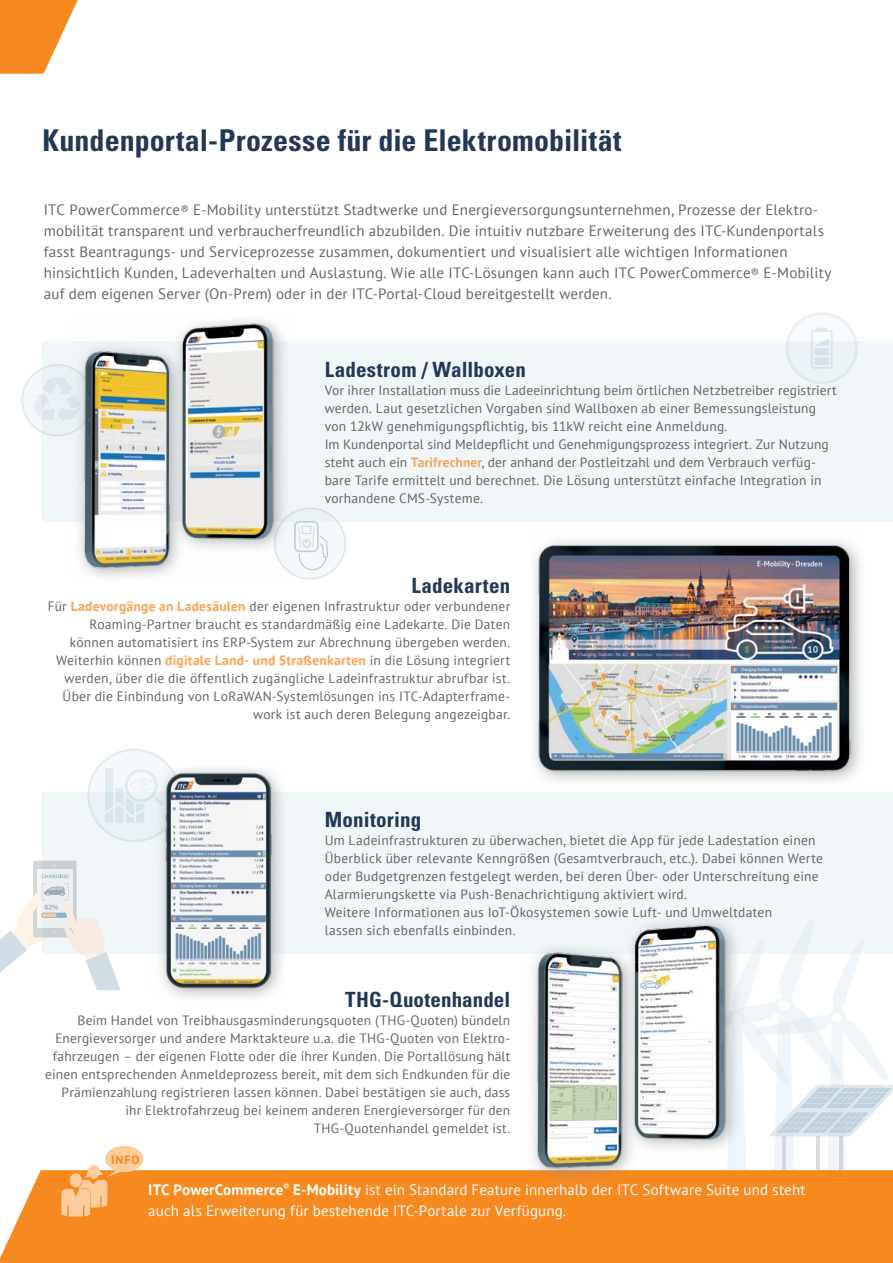
<style>
.page{position:relative;width:893px;height:1263px;background:#fff}
.page>*{position:absolute;margin:0;border:0;box-sizing:border-box;transform-origin:0 0}
.t1{font:700 condensed 30px "Univers LT";letter-spacing:.005em;color:#233757}
.t2{font:700 condensed 21px "Univers LT";letter-spacing:.01em;color:#233757}
.t3{font:15px/21px "PT Sans";letter-spacing:.015em;color:#636466}
.t4{font:15px/21px "PT Sans";letter-spacing:.01em;color:#fff}
.t5{font:13.5px/18px "PT Sans";letter-spacing:.015em;color:#636466;text-align:right}
.t6{font:700 12.15px "PT Sans";color:#f6891f}
.s1{font-size:12px}
.s2{font-weight:700;color:#f9a558}
.s3{font-weight:700;color:#f9a354}
.s4{font-weight:700}
</style>
<div class="page">
<div style="left:43px;top:793px;width:850px;height:161px;background:#f1f6f9"></div>
<svg style="left:742px;top:954px;width:151px;height:216px"></svg>
<svg style="left:0;top:0;width:78px;height:74px"></svg>
<div style="left:43px;top:342px;width:850px;height:180px;background:#f1f6f9"></div>
<div style="left:0;top:1170px;width:893px;height:93px;background:#f6891f"></div>
<svg style="left:61px;top:1146px;width:82px;height:71px"></svg>
<div style="left:22px;top:365px;width:71px;height:70px;background:#eaf2f6;border-radius:50%"></div>
<div style="left:21px;top:364px;width:73px;height:72px;border:2px solid #8dabbf;border-radius:50%"></div>
<svg style="left:33px;top:378px;width:36px;height:45px"></svg>
<div style="left:88px;top:750px;width:92px;height:91px;background:#ebf2f7;border-radius:50%"></div>
<div style="left:87px;top:749px;width:94px;height:93px;border:2px solid #8dabbf;border-radius:50%"></div>
<svg style="left:105px;top:768px;width:45px;height:55px"></svg>
<img style="left:534px;top:541px;width:327px;height:241px">
<div style="left:33px;top:861px;width:44px;height:76px;background:#cbcfd2"></div>
<div style="left:37px;top:869px;width:36px;height:58px;background:#ecf0f2"></div>
<svg style="left:0;top:874px;width:121px;height:116px"></svg>
<div style="left:526px;top:914px;width:216px;height:269px;background:#939598;opacity:.75"></div>
<img style="left:522px;top:916px;width:214px;height:261px">
<div style="left:155px;top:762px;width:133px;height:241px;background:#939598;opacity:.75"></div>
<img style="left:150px;top:767px;width:133px;height:227px">
<div style="left:787px;top:314px;width:69px;height:69px;background:#ecf3f7;border-radius:50%"></div>
<div style="left:786px;top:312px;width:72px;height:72px;border:3px solid #8dabbf;border-radius:50%"></div>
<svg style="left:811px;top:328px;width:22px;height:41px"></svg>
<img style="left:69px;top:319px;width:224px;height:258px">
<svg style="left:275px;top:508px;width:70px;height:71px;fill:#f4f7fa"></svg>
<div style="left:274px;top:507px;width:72px;height:73px;border:2px solid #8dabbf;border-radius:50%"></div>
<svg style="left:294px;top:521px;width:34px;height:50px"></svg>
<h1 class="t1" style="left:43px;top:122px;width:580px">Kundenportal-Prozesse für die Elektromobilität</h1>
<p class="t3" style="left:44px;top:199px;width:789px">ITC PowerCommerce<span class="s1">®</span> E-Mobility unterstützt Stadtwerke und Energieversorgungsunternehmen, Prozesse der Elektro&shy;mobilität transparent und verbraucherfreundlich abzubilden. Die intuitiv nutzbare Erweiterung des ITC-Kundenportals fasst Beantragungs- und Serviceprozesse zusammen, dokumentiert und visualisiert alle wichtigen Informationen hinsichtlich Kunden, Ladeverhalten und Auslastung. Wie alle ITC-Lösungen kann auch ITC PowerCommerce<span class="s1">®</span> E-Mobility auf dem eigenen Server (On-Prem) oder in der ITC-Portal-Cloud bereitgestellt werden.</p>
<h2 class="t2" style="left:325px;top:357px;width:203px">Ladestrom / Wallboxen</h2>
<p class="t5" style="left:325px;top:381px;width:513px;text-align:left">Vor ihrer Installation muss die Ladeeinrichtung beim örtlichen Netzbetreiber registriert werden. Laut gesetzlichen Vorgaben sind Wallboxen ab einer Bemessungsleistung von 12kW genehmigungspflichtig, bis 11kW reicht eine Anmeldung.<br>Im Kundenportal sind Meldepflicht und Genehmigungsprozess integriert. Zur Nutzung steht auch ein <span class="s2">Tarifrechner</span>, der anhand der Postleitzahl und dem Verbrauch verfüg&shy;bare Tarife ermittelt und berechnet. Die Lösung unterstützt einfache Integration in vorhandene CMS-Systeme.</p>
<h2 class="t2" style="left:411px;top:573px;width:100px">Ladekarten</h2>
<p class="t5" style="left:48px;top:597px;width:464px">Für <span class="s3">Ladevorgänge an Ladesäulen</span> der eigenen Infrastruktur oder verbundener Roaming-Partner braucht es standardmäßig eine Ladekarte. Die Daten können automatisiert ins ERP-System zur Abrechnung übergeben werden.<br>Weiterhin können <span class="s3">digitale Land- und Straßenkarten</span> in die Lösung integriert werden, über die die öffentlich zugängliche Ladeinfrastruktur abrufbar ist.<br>Über die Einbindung von LoRaWAN-Systemlösungen ins ITC-Adapterframe&shy;work ist auch deren Belegung angezeigbar.</p>
<h2 class="t2" style="left:325px;top:807px;width:98px">Monitoring</h2>
<p class="t5" style="left:325px;top:831px;width:500px;text-align:left">Um Ladeinfrastrukturen zu überwachen, bietet die App für jede Ladestation einen Überblick über relevante Kenngrößen (Gesamtverbrauch, etc.). Dabei können Werte oder Budgetgrenzen festgelegt werden, bei deren Über- oder Unterschreitung eine Alarmierungskette via Push-Benachrichtigung aktiviert wird.<br>Weitere Informationen aus IoT-Ökosystemen sowie Luft- und Umweltdaten<br>lassen sich ebenfalls einbinden.</p>
<h2 class="t2" style="left:345px;top:987px;width:166px">THG-Quotenhandel</h2>
<p class="t5" style="left:45px;top:1011px;width:467px">Beim Handel von Treibhausgasminderungsquoten (THG-Quoten) bündeln Energieversorger und andere Marktakteure u.a. die THG-Quoten von Elektro&shy;fahrzeugen – der eigenen Flotte oder die ihrer Kunden. Die Portallösung hält einen entsprechenden Anmeldeprozess bereit, mit dem sich Endkunden für die Prämienzahlung registrieren lassen können. Dabei bestätigen sie auch, dass ihr Elektrofahrzeug bei keinem anderen Energieversorger für den THG-Quotenhandel gemeldet ist.</p>
<p class="t6" style="left:111px;top:1152px;width:30px">INFO</p>
<p class="t4" style="left:148px;top:1179px;width:659px"><span class="s4">ITC PowerCommerce</span><sup>®</sup> <span class="s4">E-Mobility</span> ist ein Standard Feature innerhalb der ITC Software Suite und steht auch als Erweiterung für bestehende ITC-Portale zur Verfügung.</p>
</div>
